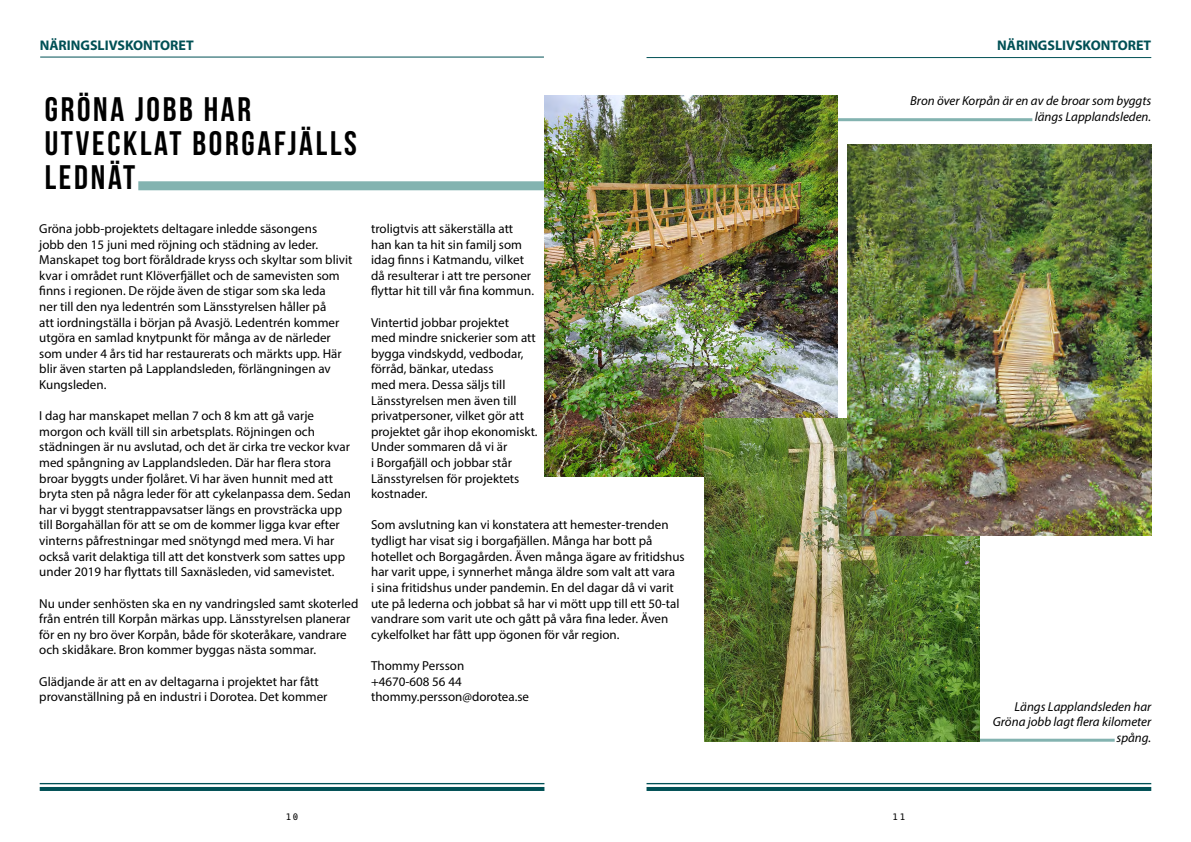
<style>
.page{position:relative;width:1191px;height:842px;background:#fff}
.page>*{position:absolute;margin:0;border:0;box-sizing:border-box;transform-origin:0 0}
.t1{font:34px/34px "Bebas Neue";letter-spacing:.08em;color:#000}
.t2{font:700 14px "Myriad Pro";color:#005055}
.t3{font:13px/15.6px "Myriad Pro";color:#000}
.t4{font:italic 13px/15.6px "Myriad Pro";color:#000;text-align:right}
.t5{font:9px "Hack";color:#000}
</style>
<div class="page">
<hr style="left:847px;top:739px;width:267px;height:3px;background:#83b3b0">
<hr style="left:771px;top:118px;width:261px;height:3px;background:#83b3b0">
<hr style="left:40px;top:57px;width:504px;height:1px;background:#005055">
<hr style="left:646px;top:57px;width:505px;height:1px;background:#005055">
<div style="left:138px;top:181px;width:406px;height:9px;background:#83b3b0"></div>
<img style="left:544px;top:96px;width:293px;height:381px">
<img style="left:704px;top:418px;width:275px;height:324px">
<img style="left:847px;top:144px;width:304px;height:392px">
<hr style="left:646px;top:783px;width:505px;height:1px;background:#005055">
<hr style="left:646px;top:787px;width:505px;height:4px;background:#005055">
<hr style="left:40px;top:783px;width:504px;height:1px;background:#005055">
<hr style="left:40px;top:787px;width:504px;height:4px;background:#005055">
<p class="t2" style="left:40px;top:36px;width:156px">NÄRINGSLIVSKONTORET</p>
<p class="t2" style="left:997px;top:36px;width:156px">NÄRINGSLIVSKONTORET</p>
<h1 class="t1" style="left:45px;top:92px;width:314px">GRÖNA JOBB HAR<br>UTVECKLAT BORGAFJÄLLS<br>LEDNÄT</h1>
<p class="t4" style="left:910px;top:93px;width:243px">Bron över Korpån är en av de broar som byggts längs Lapplandsleden.</p>
<p class="t3" style="left:39px;top:221px;width:315px">Gröna jobb-projektets deltagare inledde säsongens<br>jobb den 15 juni med röjning och städning av leder.<br>Manskapet tog bort föråldrade kryss och skyltar som blivit kvar i området runt Klöverfjället och de samevisten som finns i regionen. De röjde även de stigar som ska leda<br>ner till den nya ledentrén som Länsstyrelsen håller på<br>att iordningställa i början på Avasjö. Ledentrén kommer utgöra en samlad knytpunkt för många av de närleder som under 4 års tid har restaurerats och märkts upp. Här blir även starten på Lapplandsleden, förlängningen av Kungsleden.</p>
<p class="t3" style="left:39px;top:408px;width:313px">I dag har manskapet mellan 7 och 8 km att gå varje morgon och kväll till sin arbetsplats. Röjningen och städningen är nu avslutad, och det är cirka tre veckor kvar med spångning av Lapplandsleden. Där har flera stora broar byggts under fjolåret. Vi har även hunnit med att bryta sten på några leder för att cykelanpassa dem. Sedan har vi byggt stentrappavsatser längs en provsträcka upp till Borgahällan för att se om de kommer ligga kvar efter vinterns påfrestningar med snötyngd med mera. Vi har också varit delaktiga till att det konstverk som sattes upp under 2019 har flyttats till Saxnäsleden, vid samevistet.</p>
<p class="t3" style="left:39px;top:595px;width:320px">Nu under senhösten ska en ny vandringsled samt skoterled från entrén till Korpån märkas upp. Länsstyrelsen planerar för en ny bro över Korpån, både för skoteråkare, vandrare och skidåkare. Bron kommer byggas nästa sommar.</p>
<p class="t3" style="left:39px;top:673px;width:290px">Glädjande är att en av deltagarna i projektet har fått provanställning på en industri i Dorotea. Det kommer</p>
<p class="t3" style="left:371px;top:221px;width:164px">troligtvis att säkerställa att han kan ta hit sin familj som idag finns i Katmandu, vilket då resulterar i att tre personer flyttar hit till vår fina kommun.</p>
<p class="t3" style="left:371px;top:314px;width:168px">Vintertid jobbar projektet<br>med mindre snickerier som att bygga vindskydd, vedbodar, förråd, bänkar, utedass<br>med mera. Dessa säljs till<br>Länsstyrelsen men även till privatpersoner, vilket gör att projektet går ihop ekonomiskt.<br>Under sommaren då vi är<br>i Borgafjäll och jobbar står<br>Länsstyrelsen för projektets kostnader.</p>
<p class="t3" style="left:371px;top:517px;width:315px">Som avslutning kan vi konstatera att hemester-trenden tydligt har visat sig i borgafjällen. Många har bott på hotellet och Borgagården. Även många ägare av fritidshus har varit uppe, i synnerhet många äldre som valt att vara<br>i sina fritidshus under pandemin. En del dagar då vi varit ute på lederna och jobbat så har vi mött upp till ett 50-tal vandrare som varit ute och gått på våra fina leder. Även cykelfolket har fått upp ögonen för vår region.</p>
<p class="t3" style="left:371px;top:657px;width:159px">Thommy Persson<br>+4670-608 56 44 thommy.persson@dorotea.se</p>
<p class="t5" style="left:286px;top:811px;width:14px">10</p>
<p class="t5" style="left:892px;top:811px;width:14px">11</p>
<p class="t4" style="left:992px;top:698px;width:160px">Längs Lapplandsleden har<br>Gröna jobb lagt flera kilometer spång.</p>
</div>
